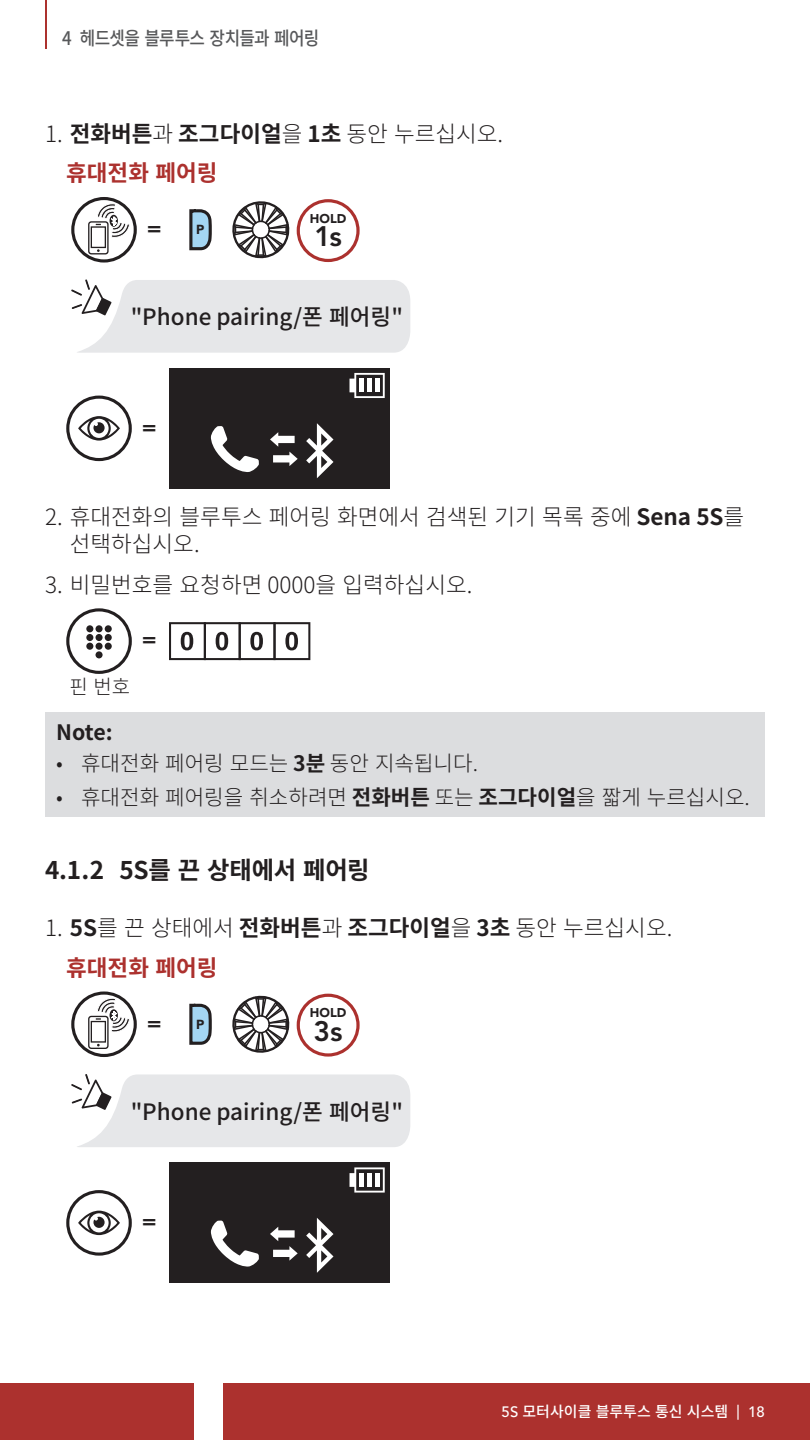
<style>
.page{position:relative;width:810px;height:1440px;background:#fff}
.page>*{position:absolute;margin:0;border:0;box-sizing:border-box;transform-origin:0 0}
.t1{font:800 28px "Avenir LT Std";color:#231f20}
.t2{font:700 24.38px "Noto Sans CJ Kkr";letter-spacing:-.01em;color:#231f20}
.t3{font:300 22.5px/27px "Noto Sans CJ Kkr";color:#231f20}
.t4{font:500 22.5px "Noto Sans CJ Kkr";color:#231f20}
.Body_Title_Red_Numbe{font:700 22.5px "Noto Sans CJ Kkr";color:#ac312e}
.t5{font:800 22.5px "Avenir LT Std";color:#231f20}
.t6{font:300 21.25px "Noto Sans CJ Kkr";color:#231f20}
.NOTE{font:700 21.25px "Noto Sans CJ Kkr";color:#231f20}
.Cell_Body_Center{font:300 20px "Noto Sans CJ Kkr";color:#231f20}
.t7{font:500 18.75px "Noto Sans CJ Kkr";letter-spacing:-.035em;color:#57585a;scale:.9 1}
.t8{font:500 15px "Noto Sans CJ Kkr";color:#fff}
.t9{font:900 13px "Avenir LT Std";color:#231f20}
.t10{font:900 12.62px "Avenir LT Std";color:#231f20}
.s1{font-weight:700}
.s2{font-family:"Avenir LT Std"}
</style>
<div class="page">
<div style="left:0;top:1383px;width:194px;height:57px;background:#ac312e"></div>
<div style="left:223px;top:1383px;width:587px;height:57px;background:#ac312e"></div>
<hr style="left:45px;top:0;width:1px;height:49px;background:#ac312e">
<svg style="left:71px;top:197px;width:66px;height:66px"></svg>
<svg style="left:189px;top:209px;width:23px;height:41px"></svg>
<svg style="left:232px;top:201px;width:57px;height:57px"></svg>
<svg style="left:297px;top:199px;width:63px;height:63px"></svg>
<svg style="left:71px;top:279px;width:339px;height:74px"></svg>
<svg style="left:66px;top:396px;width:66px;height:65px"></svg>
<div style="left:169px;top:368px;width:220px;height:120px;background:#231f20"></div>
<svg style="left:350px;top:373px;width:35px;height:25px"></svg>
<svg style="left:270px;top:432px;width:28px;height:34px"></svg>
<svg style="left:306px;top:423px;width:28px;height:55px"></svg>
<svg style="left:211px;top:426px;width:48px;height:46px"></svg>
<svg style="left:66px;top:608px;width:66px;height:66px"></svg>
<div style="left:86px;top:625px;width:7px;height:7px;background:#231f20;border-radius:50%"></div>
<div style="left:96px;top:625px;width:7px;height:7px;background:#231f20;border-radius:50%"></div>
<div style="left:105px;top:625px;width:7px;height:7px;background:#231f20;border-radius:50%"></div>
<div style="left:86px;top:634px;width:7px;height:7px;background:#231f20;border-radius:50%"></div>
<div style="left:96px;top:634px;width:7px;height:7px;background:#231f20;border-radius:50%"></div>
<div style="left:105px;top:634px;width:7px;height:7px;background:#231f20;border-radius:50%"></div>
<div style="left:86px;top:643px;width:7px;height:7px;background:#231f20;border-radius:50%"></div>
<div style="left:96px;top:643px;width:7px;height:7px;background:#231f20;border-radius:50%"></div>
<div style="left:105px;top:643px;width:7px;height:7px;background:#231f20;border-radius:50%"></div>
<div style="left:96px;top:651px;width:7px;height:7px;background:#231f20;border-radius:50%"></div>
<svg style="left:169px;top:622px;width:141px;height:38px"></svg>
<div style="left:45px;top:712px;width:720px;height:104px;background:#dcdddf"></div>
<svg style="left:71px;top:992px;width:66px;height:65px"></svg>
<svg style="left:189px;top:1004px;width:23px;height:41px"></svg>
<svg style="left:232px;top:996px;width:57px;height:57px"></svg>
<svg style="left:297px;top:994px;width:63px;height:63px"></svg>
<svg style="left:71px;top:1074px;width:339px;height:73px"></svg>
<svg style="left:66px;top:1190px;width:66px;height:66px"></svg>
<div style="left:169px;top:1163px;width:220px;height:120px;background:#231f20"></div>
<svg style="left:350px;top:1167px;width:35px;height:26px"></svg>
<svg style="left:270px;top:1227px;width:28px;height:34px"></svg>
<svg style="left:306px;top:1218px;width:28px;height:55px"></svg>
<svg style="left:211px;top:1221px;width:48px;height:46px"></svg>
<p class="t7" style="left:62px;top:28px;width:287px">4 헤드셋을 블루투스 장치들과 페어링</p>
<p class="t3" style="left:45px;top:121px;width:460px">1. <span class="s1">전화버튼</span>과 <span class="s1">조그다이얼</span>을 <span class="s1">1초</span> 동안 누르십시오.</p>
<p class="Body_Title_Red_Numbe" style="left:66px;top:160px;width:153px">휴대전화 페어링</p>
<p class="t10" style="left:310px;top:211px;width:38px">HOLD</p>
<p class="t5" style="left:147px;top:215px;width:16px">=</p>
<p class="t9" style="left:196px;top:222px;width:10px">P</p>
<p class="t1" style="left:314px;top:220px;width:29px">1s</p>
<p class="t4" style="left:131px;top:304px;width:274px">"Phone pairing/폰 페어링"</p>
<p class="t5" style="left:142px;top:413px;width:16px">=</p>
<p class="t3" style="left:70px;top:503px;width:676px;text-indent:-25px">2. 휴대전화의 블루투스 페어링 화면에서 검색된 기기 목록 중에 <span class="s1">Sena 5S</span>를 선택하십시오.</p>
<p class="t3" style="left:45px;top:571px;width:429px">3. 비밀번호를 요청하면 0000을 입력하십시오.</p>
<p class="t5" style="left:142px;top:626px;width:16px">=</p>
<p class="Cell_Body_Center" style="left:70px;top:675px;width:62px">핀 번호</p>
<p class="NOTE" style="left:56px;top:721px;width:58px">Note:</p>
<p class="t6" style="left:56px;top:751px;width:423px">• 휴대전화 페어링 모드는 <span class="s1">3분</span> 동안 지속됩니다.</p>
<p class="t6" style="left:56px;top:785px;width:695px">• 휴대전화 페어링을 취소하려면 <span class="s1">전화버튼</span> 또는 <span class="s1">조그다이얼</span>을 짧게 누르십시오.</p>
<p class="t2" style="left:45px;top:857px;width:326px">4.1.2 5S를 끈 상태에서 페어링</p>
<p class="t3" style="left:45px;top:915px;width:629px">1. <span class="s1">5S</span>를 끈 상태에서 <span class="s1">전화버튼</span>과 <span class="s1">조그다이얼</span>을 <span class="s1">3초</span> 동안 누르십시오.</p>
<p class="Body_Title_Red_Numbe" style="left:66px;top:955px;width:153px">휴대전화 페어링</p>
<p class="t10" style="left:310px;top:1005px;width:38px">HOLD</p>
<p class="t5" style="left:147px;top:1009px;width:16px">=</p>
<p class="t9" style="left:196px;top:1016px;width:10px">P</p>
<p class="t1" style="left:314px;top:1015px;width:31px">3s</p>
<p class="t4" style="left:131px;top:1099px;width:274px">"Phone pairing/폰 페어링"</p>
<p class="t5" style="left:142px;top:1208px;width:16px">=</p>
<p class="t8" style="left:502px;top:1404px;width:265px"><span class="s2">5S</span> 모터사이클 블루투스 통신 시스템 <span class="s2">| 18</span></p>
</div>
